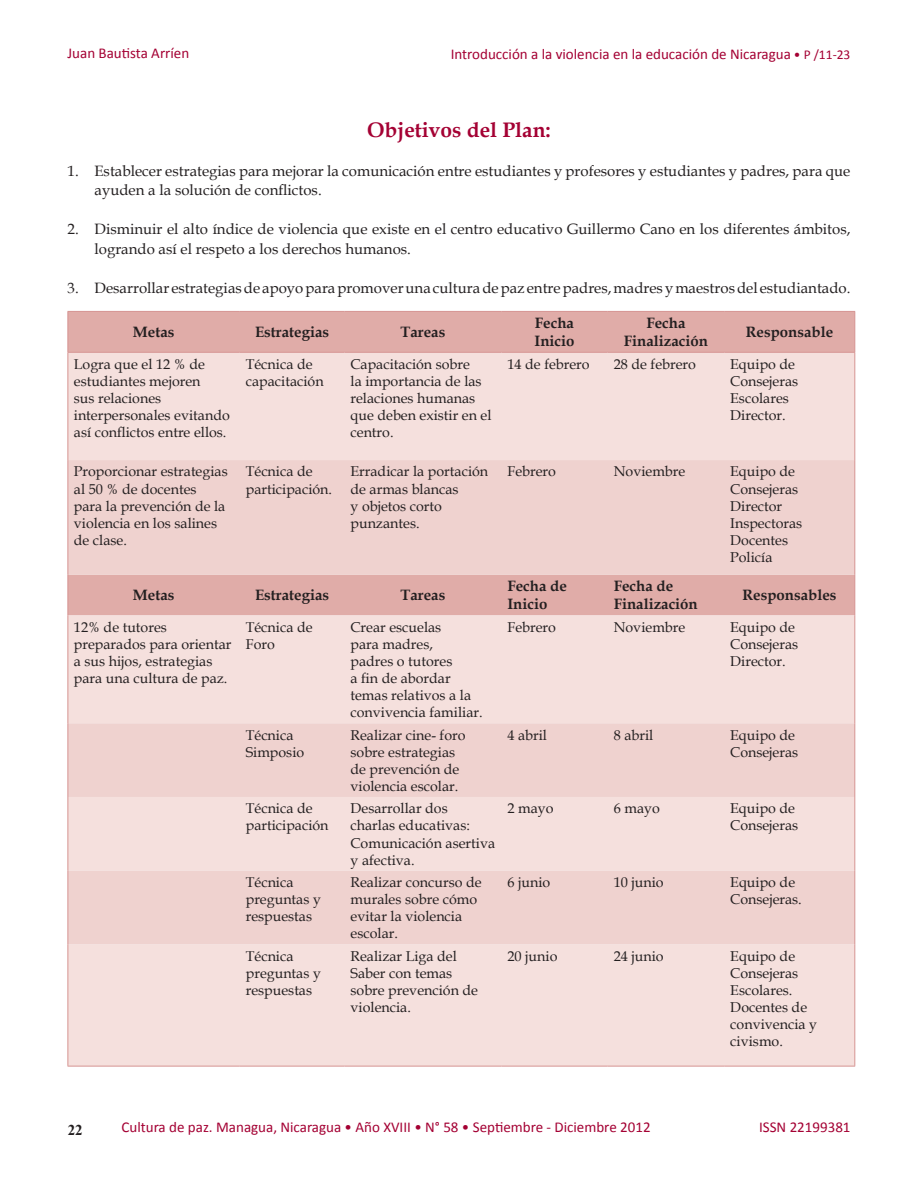
<style>
.page{position:relative;width:918px;height:1188px;background:#fff}
.page>*{position:absolute;margin:0;border:0;box-sizing:border-box;transform-origin:0 0}
.t1{font:700 21px "Book Antiqua";color:#a40133}
.t2{font:15px/19.5px "Book Antiqua";color:#231f20}
.t3{font:15px "Calibri";color:#a40133}
.t4{font:700 15px/18px "Book Antiqua";color:#231f20}
.t5{font:700 15px "Times New Roman";color:#231f20}
.t6{font:14.25px/17.1px "Book Antiqua";color:#231f20}
.s1{font-size:13.5px}
</style>
<div class="page">
<div style="left:69px;top:312px;width:785px;height:40px;background:#e0aca8"></div>
<div style="left:69px;top:353px;width:785px;height:713px;background:#f5e0dd"></div>
<svg style="left:69px;top:460px;width:785px;height:484px;background:#f0d4d1"></svg>
<hr style="left:68px;top:311px;width:172px;height:1px;background:#d69492">
<hr style="left:68px;top:312px;width:1px;height:40px;background:#d69492">
<hr style="left:240px;top:311px;width:105px;height:1px;background:#d69492">
<hr style="left:345px;top:311px;width:156px;height:1px;background:#d69492">
<hr style="left:501px;top:311px;width:107px;height:1px;background:#d69492">
<hr style="left:608px;top:311px;width:116px;height:1px;background:#d69492">
<hr style="left:724px;top:311px;width:131px;height:1px;background:#d69492">
<hr style="left:854px;top:312px;width:1px;height:40px;background:#d69492">
<hr style="left:68px;top:615px;width:1px;height:108px;background:#d69492">
<hr style="left:854px;top:615px;width:1px;height:108px;background:#d69492">
<hr style="left:68px;top:723px;width:1px;height:74px;background:#d69492">
<hr style="left:854px;top:723px;width:1px;height:74px;background:#d69492">
<hr style="left:68px;top:797px;width:1px;height:74px;background:#d69492">
<hr style="left:854px;top:797px;width:1px;height:74px;background:#d69492">
<hr style="left:68px;top:871px;width:1px;height:73px;background:#d69492">
<hr style="left:854px;top:871px;width:1px;height:73px;background:#d69492">
<hr style="left:68px;top:944px;width:1px;height:122px;background:#d69492">
<hr style="left:854px;top:944px;width:1px;height:122px;background:#d69492">
<hr style="left:68px;top:1066px;width:172px;height:1px;background:#d69492">
<hr style="left:240px;top:1066px;width:105px;height:1px;background:#d69492">
<hr style="left:345px;top:1066px;width:156px;height:1px;background:#d69492">
<hr style="left:501px;top:1066px;width:107px;height:1px;background:#d69492">
<hr style="left:608px;top:1066px;width:116px;height:1px;background:#d69492">
<hr style="left:724px;top:1066px;width:131px;height:1px;background:#d69492">
<hr style="left:68px;top:575px;width:1px;height:40px;background:#d69492">
<hr style="left:854px;top:575px;width:1px;height:40px;background:#d69492">
<hr style="left:68px;top:352px;width:172px;height:1px;background:#d69492">
<hr style="left:68px;top:353px;width:1px;height:107px;background:#d69492">
<hr style="left:240px;top:352px;width:105px;height:1px;background:#d69492">
<hr style="left:345px;top:352px;width:156px;height:1px;background:#d69492">
<hr style="left:501px;top:352px;width:107px;height:1px;background:#d69492">
<hr style="left:608px;top:352px;width:116px;height:1px;background:#d69492">
<hr style="left:724px;top:352px;width:131px;height:1px;background:#d69492">
<hr style="left:854px;top:353px;width:1px;height:107px;background:#d69492">
<hr style="left:68px;top:460px;width:1px;height:115px;background:#d69492">
<hr style="left:854px;top:460px;width:1px;height:115px;background:#d69492">
<p class="t3" style="left:68px;top:44px;width:123px">Juan Bautista Arríen</p>
<p class="t3" style="left:451px;top:44px;width:401px">Introducción a la violencia en la educación de Nicaragua <span class="s1">• P /11-23</span></p>
<h1 class="t1" style="left:367px;top:115px;width:185px">Objetivos del Plan:</h1>
<p class="t2" style="left:94px;top:161px;width:758px;text-indent:-27px">1. Establecer estrategias para mejorar la comunicación entre estudiantes y profesores y estudiantes y padres, para que ayuden a la solución de conflictos.</p>
<p class="t2" style="left:94px;top:219px;width:758px;text-indent:-27px">2. Disminuir el alto índice de violencia que existe en el centro educativo Guillermo Cano en los diferentes ámbitos, logrando así el respeto a los derechos humanos.</p>
<p class="t2" style="left:68px;top:278px;width:785px">3. Desarrollar estrategias de apoyo para promover una cultura de paz entre padres, madres y maestros del estudiantado.</p>
<p class="t4" style="left:133px;top:323px;width:43px">Metas</p>
<p class="t4" style="left:255px;top:323px;width:76px">Estrategias</p>
<p class="t4" style="left:400px;top:323px;width:46px">Tareas</p>
<p class="t4" style="left:535px;top:314px;width:41px">Fecha<br>Inicio</p>
<p class="t4" style="left:624px;top:314px;width:86px;text-align:center">Fecha<br>Finalización</p>
<p class="t4" style="left:746px;top:323px;width:89px">Responsable</p>
<p class="t6" style="left:74px;top:355px;width:157px">Logra que el 12 % de estudiantes mejoren<br>sus relaciones interpersonales evitando así conflictos entre ellos.</p>
<p class="t6" style="left:246px;top:355px;width:79px">Técnica de capacitación</p>
<p class="t6" style="left:351px;top:355px;width:143px">Capacitación sobre<br>la importancia de las relaciones humanas que deben existir en el centro.</p>
<p class="t6" style="left:507px;top:355px;width:84px">14 de febrero</p>
<p class="t6" style="left:614px;top:355px;width:84px">28 de febrero</p>
<p class="t6" style="left:730px;top:355px;width:70px">Equipo de<br>Consejeras<br>Escolares<br>Director.</p>
<p class="t6" style="left:74px;top:463px;width:155px">Proporcionar estrategias al 50 % de docentes para la prevención de la violencia en los salines de clase.</p>
<p class="t6" style="left:246px;top:463px;width:88px">Técnica de participación.</p>
<p class="t6" style="left:351px;top:463px;width:139px">Erradicar la portación de armas blancas<br>y objetos corto punzantes.</p>
<p class="t6" style="left:507px;top:463px;width:50px">Febrero</p>
<p class="t6" style="left:614px;top:463px;width:73px">Noviembre</p>
<p class="t6" style="left:730px;top:463px;width:74px">Equipo de<br>Consejeras<br>Director<br>Inspectoras<br>Docentes<br>Policía</p>
<p class="t4" style="left:133px;top:586px;width:43px">Metas</p>
<p class="t4" style="left:255px;top:586px;width:76px">Estrategias</p>
<p class="t4" style="left:400px;top:586px;width:46px">Tareas</p>
<p class="t4" style="left:507px;top:577px;width:61px">Fecha de<br>Inicio</p>
<p class="t4" style="left:614px;top:577px;width:86px">Fecha de<br>Finalización</p>
<p class="t4" style="left:742px;top:586px;width:96px">Responsables</p>
<p class="t6" style="left:74px;top:618px;width:159px">12% de tutores preparados para orientar a sus hijos, estrategias para una cultura de paz.</p>
<p class="t6" style="left:246px;top:618px;width:68px">Técnica de<br>Foro</p>
<p class="t6" style="left:351px;top:618px;width:134px">Crear escuelas<br>para madres,<br>padres o tutores<br>a fin de abordar temas relativos a la convivencia familiar.</p>
<p class="t6" style="left:507px;top:618px;width:50px">Febrero</p>
<p class="t6" style="left:614px;top:618px;width:73px">Noviembre</p>
<p class="t6" style="left:730px;top:618px;width:70px">Equipo de<br>Consejeras<br>Director.</p>
<p class="t6" style="left:246px;top:726px;width:60px">Técnica<br>Simposio</p>
<p class="t6" style="left:351px;top:726px;width:117px">Realizar cine- foro sobre estrategias de prevención de violencia escolar.</p>
<p class="t6" style="left:507px;top:726px;width:41px">4 abril</p>
<p class="t6" style="left:614px;top:726px;width:41px">8 abril</p>
<p class="t6" style="left:730px;top:726px;width:70px">Equipo de<br>Consejeras</p>
<p class="t6" style="left:246px;top:800px;width:84px">Técnica de participación</p>
<p class="t6" style="left:351px;top:800px;width:146px">Desarrollar dos charlas educativas:<br>Comunicación asertiva y afectiva.</p>
<p class="t6" style="left:507px;top:800px;width:48px">2 mayo</p>
<p class="t6" style="left:614px;top:800px;width:48px">6 mayo</p>
<p class="t6" style="left:730px;top:800px;width:70px">Equipo de<br>Consejeras</p>
<p class="t6" style="left:246px;top:873px;width:77px">Técnica preguntas y respuestas</p>
<p class="t6" style="left:351px;top:873px;width:133px">Realizar concurso de murales sobre cómo evitar la violencia escolar.</p>
<p class="t6" style="left:507px;top:873px;width:44px">6 junio</p>
<p class="t6" style="left:614px;top:873px;width:51px">10 junio</p>
<p class="t6" style="left:730px;top:873px;width:73px">Equipo de<br>Consejeras.</p>
<p class="t6" style="left:246px;top:947px;width:77px">Técnica preguntas y respuestas</p>
<p class="t6" style="left:351px;top:947px;width:129px">Realizar Liga del<br>Saber con temas sobre prevención de violencia.</p>
<p class="t6" style="left:507px;top:947px;width:51px">20 junio</p>
<p class="t6" style="left:614px;top:947px;width:51px">24 junio</p>
<p class="t6" style="left:730px;top:947px;width:88px">Equipo de<br>Consejeras<br>Escolares.<br>Docentes de convivencia y civismo.</p>
<p class="t5" style="left:68px;top:1120px;width:16px">22</p>
<p class="t3" style="left:122px;top:1118px;width:531px">Cultura de paz. Managua, Nicaragua • Año XVIII • N° 58 • Septiembre - Diciembre 2012</p>
<p class="t3" style="left:759px;top:1118px;width:93px">ISSN 22199381</p>
</div>
